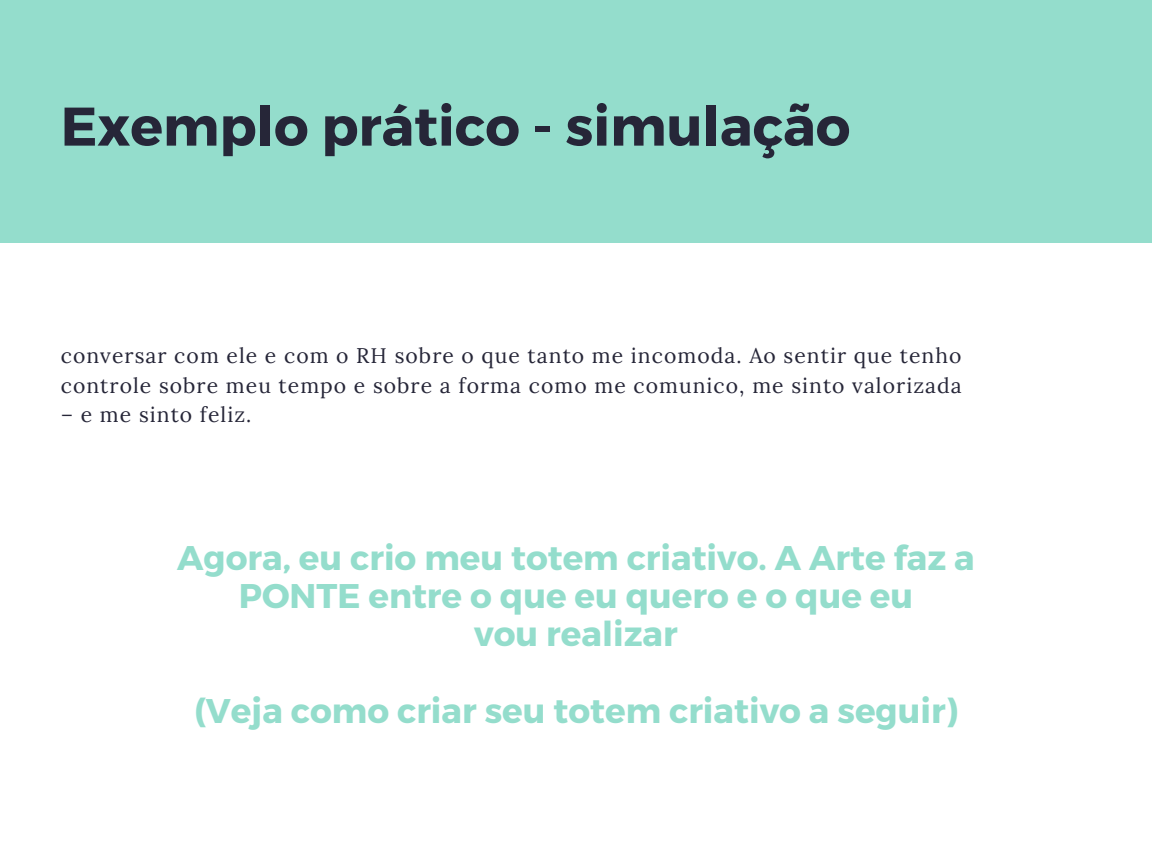
<style>
.page{position:relative;width:1152px;height:864px;background:#fff}
.page>*{position:absolute;margin:0;border:0;box-sizing:border-box;transform-origin:0 0}
.t1{font:700 54.3px "Montserrat";color:#262638}
.t2{font:700 34.2px/38.2px "Montserrat";color:#94ddcc;text-align:center}
.t3{font:21.15px "Lora";letter-spacing:.05em;color:#262638}
</style>
<div class="page">
<div style="left:0;top:0;width:1152px;height:243px;background:#94ddcc"></div>
<p class="t1" style="left:61px;top:91px;width:791px">Exemplo prático - simulação</p>
<p class="t3" style="left:61px;top:342px;width:902px">conversar com ele e com o RH sobre o que tanto me incomoda. Ao sentir que tenho</p>
<p class="t3" style="left:61px;top:371px;width:902px">controle sobre meu tempo e sobre a forma como me comunico, me sinto valorizada</p>
<p class="t3" style="left:61px;top:401px;width:192px">– e me sinto feliz.</p>
<p class="t2" style="left:177px;top:537px;width:799px">Agora, eu crio meu totem criativo. A Arte faz a<br>PONTE entre o que eu quero e o que eu</p>
<p class="t2" style="left:474px;top:613px;width:205px">vou realizar</p>
<p class="t2" style="left:194px;top:690px;width:765px">(Veja como criar seu totem criativo a seguir)</p>
</div>
